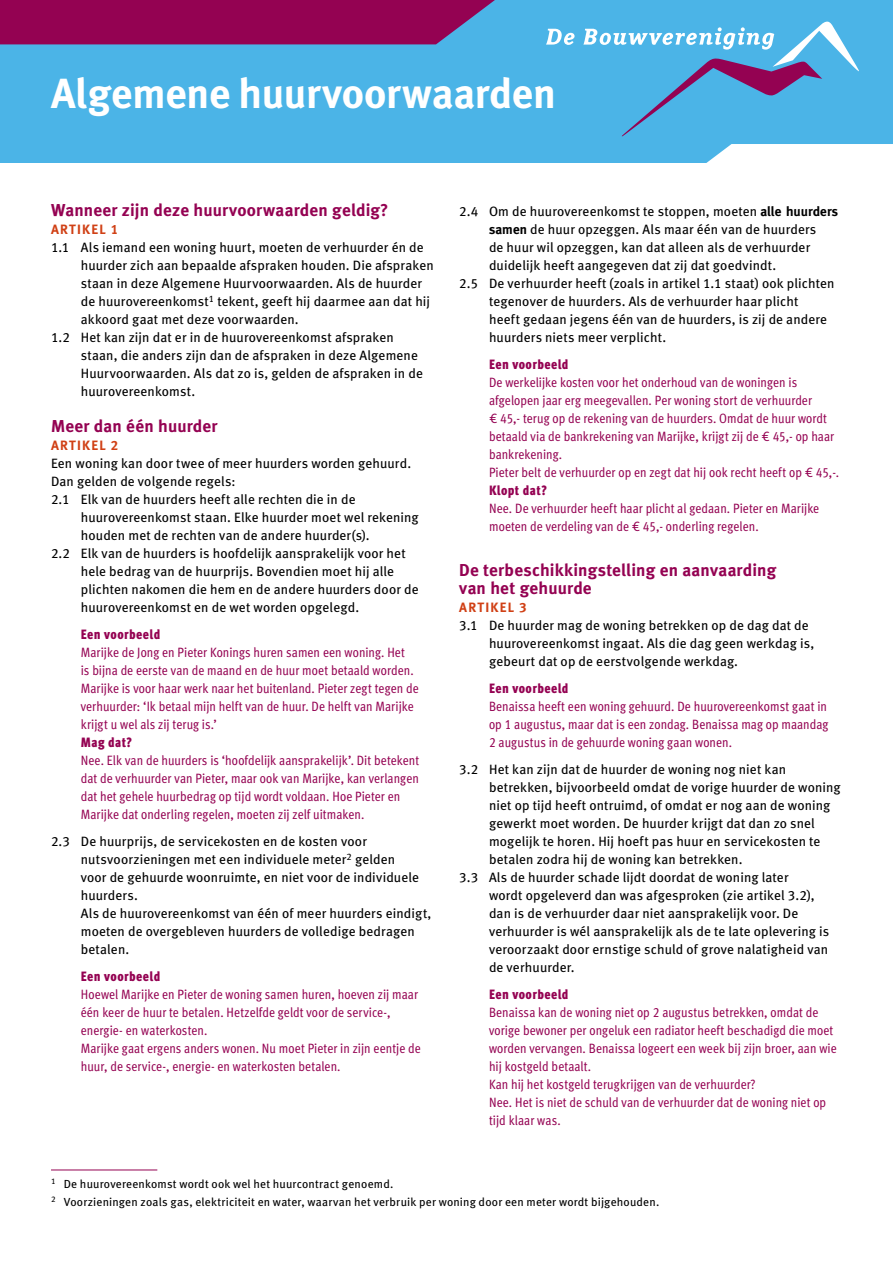
<style>
.page{position:relative;width:893px;height:1263px;background:#fff}
.page>*{position:absolute;margin:0;border:0;box-sizing:border-box;transform-origin:0 0}
.t1{font:700 42px "Meta";letter-spacing:-.005em;color:#fff}
.t2{font:17.25px/18px "Meta Bold LF";letter-spacing:.01em;color:#940252}
.t3{font:13.5px/18px "Meta Book LF";letter-spacing:.01em;color:#000}
.t4{font:13.5px/18px "Meta Cond Book LF";letter-spacing:.005em;color:#940252}
.t5{font:13.5px "Meta Cond Black LF";letter-spacing:.035em;color:#940252}
.t6{font:13.5px "Meta Bold LF";letter-spacing:.095em;color:#d04015}
.t7{font:11.7px/18px "Meta Book LF";letter-spacing:.02em;color:#000}
.s1{font-family:"Meta";font-weight:700}
</style>
<div class="page">
<div style="left:0;top:0;width:893px;height:162px;background:#4bb4e7"></div>
<svg style="left:684px;top:144px;width:209px;height:19px"></svg>
<div style="left:0;top:0;width:495px;height:44px;background:#940252"></div>
<svg style="left:546px;top:21px;width:313px;height:116px"></svg>
<hr style="left:51px;top:1169px;width:106px;height:1px;background:#940252">
<h1 class="t1" style="left:51px;top:68px;width:506px">Algemene huurvoorwaarden</h1>
<p class="t2" style="left:51px;top:201px;width:339px">Wanneer zijn deze huurvoorwaarden geldig?</p>
<p class="t6" style="left:51px;top:221px;width:69px">ARTIKEL 1</p>
<p class="t3" style="left:51px;top:238px;width:374px">1.1 Als iemand een woning huurt, moeten de verhuurder én de</p>
<p class="t3" style="left:81px;top:256px;width:354px">huurder zich aan bepaalde afspraken houden. Die afspraken</p>
<p class="t3" style="left:81px;top:274px;width:343px">staan in deze Algemene Huurvoorwaarden. Als de huurder</p>
<p class="t3" style="left:81px;top:292px;width:351px">de huurovereenkomst<sup>1</sup> tekent, geeft hij daarmee aan dat hij</p>
<p class="t3" style="left:81px;top:310px;width:219px">akkoord gaat met deze voorwaarden.</p>
<p class="t3" style="left:51px;top:328px;width:344px">1.2 Het kan zijn dat er in de huurovereenkomst afspraken</p>
<p class="t3" style="left:81px;top:346px;width:339px">staan, die anders zijn dan de afspraken in deze Algemene</p>
<p class="t3" style="left:81px;top:364px;width:344px">Huurvoorwaarden. Als dat zo is, gelden de afspraken in de</p>
<p class="t3" style="left:81px;top:382px;width:116px">huurovereenkomst.</p>
<p class="t2" style="left:51px;top:417px;width:168px">Meer dan één huurder</p>
<p class="t6" style="left:51px;top:437px;width:69px">ARTIKEL 2</p>
<p class="t3" style="left:51px;top:454px;width:362px">Een woning kan door twee of meer huurders worden gehuurd.<br>Dan gelden de volgende regels:<br>2.1 Elk van de huurders heeft alle rechten die in de</p>
<p class="t3" style="left:81px;top:508px;width:339px">huurovereenkomst staan. Elke huurder moet wel rekening</p>
<p class="t3" style="left:81px;top:526px;width:290px">houden met de rechten van de andere huurder(s).</p>
<p class="t3" style="left:51px;top:544px;width:356px">2.2 Elk van de huurders is hoofdelijk aansprakelijk voor het</p>
<p class="t3" style="left:81px;top:562px;width:315px">hele bedrag van de huurprijs. Bovendien moet hij alle</p>
<p class="t3" style="left:81px;top:580px;width:339px">plichten nakomen die hem en de andere huurders door de</p>
<p class="t3" style="left:81px;top:598px;width:280px">huurovereenkomst en de wet worden opgelegd.</p>
<p class="t5" style="left:81px;top:626px;width:81px">Een voorbeeld</p>
<p class="t4" style="left:81px;top:643px;width:339px">Marijke de Jong en Pieter Konings huren samen een woning. Het<br>is bijna de eerste van de maand en de huur moet betaald worden.<br>Marijke is voor haar werk naar het buitenland. Pieter zegt tegen de verhuurder: ‘Ik betaal mijn helft van de huur. De helft van Marijke krijgt u wel als zij terug is.’</p>
<p class="t5" style="left:81px;top:734px;width:53px">Mag dat?</p>
<p class="t4" style="left:81px;top:751px;width:340px">Nee. Elk van de huurders is ‘hoofdelijk aansprakelijk’. Dit betekent dat de verhuurder van Pieter, maar ook van Marijke, kan verlangen dat het gehele huurbedrag op tijd wordt voldaan. Hoe Pieter en Marijke dat onderling regelen, moeten zij zelf uitmaken.</p>
<p class="t3" style="left:81px;top:832px;width:352px;text-indent:-30px">2.3 De huurprijs, de servicekosten en de kosten voor nutsvoorzieningen met een individuele meter<sup>2</sup> gelden<br>voor de gehuurde woonruimte, en niet voor de individuele huurders.<br>Als de huurovereenkomst van één of meer huurders eindigt, moeten de overgebleven huurders de volledige bedragen betalen.</p>
<p class="t5" style="left:81px;top:968px;width:81px">Een voorbeeld</p>
<p class="t4" style="left:81px;top:985px;width:341px">Hoewel Marijke en Pieter de woning samen huren, hoeven zij maar één keer de huur te betalen. Hetzelfde geldt voor de service-, energie- en waterkosten.<br>Marijke gaat ergens anders wonen. Nu moet Pieter in zijn eentje de huur, de service-, energie- en waterkosten betalen.</p>
<p class="t3" style="left:459px;top:202px;width:380px">2.4 Om de huurovereenkomst te stoppen, moeten <span class="s1">alle huurders</span></p>
<p class="t3" style="left:489px;top:220px;width:329px"><span class="s1">samen</span> de huur opzeggen. Als maar één van de huurders</p>
<p class="t3" style="left:489px;top:238px;width:323px">de huur wil opzeggen, kan dat alleen als de verhuurder</p>
<p class="t3" style="left:489px;top:256px;width:289px">duidelijk heeft aangegeven dat zij dat goedvindt.</p>
<p class="t3" style="left:459px;top:274px;width:377px">2.5 De verhuurder heeft (zoals in artikel 1.1 staat) ook plichten</p>
<p class="t3" style="left:489px;top:292px;width:311px">tegenover de huurders. Als de verhuurder haar plicht</p>
<p class="t3" style="left:489px;top:310px;width:339px">heeft gedaan jegens één van de huurders, is zij de andere</p>
<p class="t3" style="left:489px;top:328px;width:179px">huurders niets meer verplicht.</p>
<p class="t5" style="left:489px;top:356px;width:81px">Een voorbeeld</p>
<p class="t4" style="left:489px;top:373px;width:352px">De werkelijke kosten voor het onderhoud van de woningen is afgelopen jaar erg meegevallen. Per woning stort de verhuurder<br>€ 45,- terug op de rekening van de huurders. Omdat de huur wordt betaald via de bankrekening van Marijke, krijgt zij de € 45,- op haar bankrekening.<br>Pieter belt de verhuurder op en zegt dat hij ook recht heeft op € 45,-.</p>
<p class="t5" style="left:489px;top:482px;width:60px">Klopt dat?</p>
<p class="t4" style="left:489px;top:499px;width:332px">Nee. De verhuurder heeft haar plicht al gedaan. Pieter en Marijke moeten de verdeling van de € 45,- onderling regelen.</p>
<p class="t2" style="left:459px;top:561px;width:318px">De terbeschikkingstelling en aanvaarding van het gehuurde</p>
<p class="t6" style="left:459px;top:599px;width:69px">ARTIKEL 3</p>
<p class="t3" style="left:489px;top:616px;width:327px;text-indent:-30px">3.1 De huurder mag de woning betrekken op de dag dat de huurovereenkomst ingaat. Als die dag geen werkdag is, gebeurt dat op de eerstvolgende werkdag.</p>
<p class="t5" style="left:489px;top:680px;width:81px">Een voorbeeld</p>
<p class="t4" style="left:489px;top:697px;width:341px;text-align:justify">Benaissa heeft een woning gehuurd. De huurovereenkomst gaat in op 1 augustus, maar dat is een zondag. Benaissa mag op maandag 2 augustus in de gehuurde woning gaan wonen.</p>
<p class="t3" style="left:459px;top:760px;width:328px">3.2 Het kan zijn dat de huurder de woning nog niet kan</p>
<p class="t3" style="left:489px;top:778px;width:353px">betrekken, bijvoorbeeld omdat de vorige huurder de woning</p>
<p class="t3" style="left:489px;top:796px;width:343px">niet op tijd heeft ontruimd, of omdat er nog aan de woning</p>
<p class="t3" style="left:489px;top:814px;width:327px">gewerkt moet worden. De huurder krijgt dat dan zo snel</p>
<p class="t3" style="left:489px;top:832px;width:333px">mogelijk te horen. Hij hoeft pas huur en servicekosten te</p>
<p class="t3" style="left:489px;top:850px;width:255px">betalen zodra hij de woning kan betrekken.</p>
<p class="t3" style="left:459px;top:868px;width:331px">3.3 Als de huurder schade lijdt doordat de woning later</p>
<p class="t3" style="left:489px;top:886px;width:327px">wordt opgeleverd dan was afgesproken (zie artikel 3.2),</p>
<p class="t3" style="left:489px;top:904px;width:311px">dan is de verhuurder daar niet aansprakelijk voor. De</p>
<p class="t3" style="left:489px;top:922px;width:342px">verhuurder is wél aansprakelijk als de te late oplevering is</p>
<p class="t3" style="left:489px;top:940px;width:341px">veroorzaakt door ernstige schuld of grove nalatigheid van</p>
<p class="t3" style="left:489px;top:958px;width:87px">de verhuurder.</p>
<p class="t5" style="left:489px;top:986px;width:81px">Een voorbeeld</p>
<p class="t4" style="left:489px;top:1003px;width:349px">Benaissa kan de woning niet op 2 augustus betrekken, omdat de vorige bewoner per ongeluk een radiator heeft beschadigd die moet worden vervangen. Benaissa logeert een week bij zijn broer, aan wie hij kostgeld betaalt.<br>Kan hij het kostgeld terugkrijgen van de verhuurder?<br>Nee. Het is niet de schuld van de verhuurder dat de woning niet op tijd klaar was.</p>
<p class="t7" style="left:51px;top:1175px;width:610px"><sup>1</sup> De huurovereenkomst wordt ook wel het huurcontract genoemd.<br><sup>2</sup> Voorzieningen zoals gas, elektriciteit en water, waarvan het verbruik per woning door een meter wordt bijgehouden.</p>
</div>
